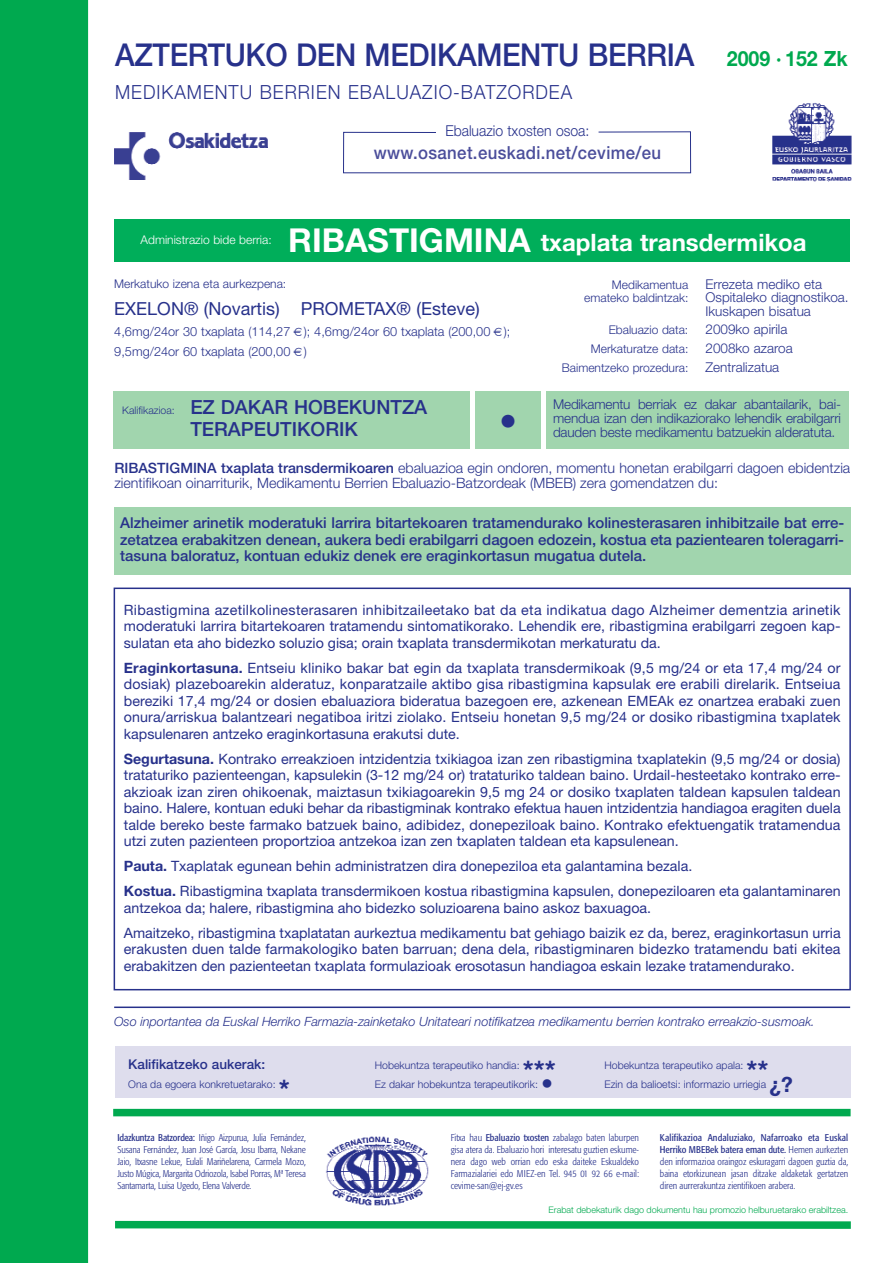
<style>
.page{position:relative;width:893px;height:1263px;background:#fff}
.page>*{position:absolute;margin:0;border:0;box-sizing:border-box;transform-origin:0 0}
.t1{font:500 36px "Helvetica Neue";color:#27318b}
.t2{font:500 31.5px "Helvetica Neue";letter-spacing:-.01em;color:#27318b;scale:.93 1}
.t3{font:700 27px "Helvetica Neue";color:#27318b}
.t4{font:700 24px "Helvetica Neue";color:#fff}
.t5{font:500 19.5px/22.5px "Helvetica Neue";color:#27318b;text-align:center}
.t6{font:300 19.5px "Helvetica Neue";letter-spacing:.055em;color:#27318b;scale:.93 1}
.t7{font:18px "Helvetica Neue";color:#27318b}
.t8{font:500 18px "Helvetica Neue";letter-spacing:.02em;color:#4b4e9b;scale:.93 1}
.t9{font:500 15px/16.5px "Helvetica Neue";color:#27318b;text-align:justify}
.t10{font:300 15px "Helvetica Neue";color:#27318b;scale:.93 1}
.t11{font:14.25px/16.5px "Helvetica Neue";color:#27318b;text-align:justify}
.t12{font:300 14.25px/15px "Helvetica Neue";color:#27318b}
.t13{font:300 13.5px/14.2px "Helvetica Neue";color:#27318b}
.t14{font:500 13.5px "Helvetica Neue";color:#27318b}
.t15{font:italic 300 12.75px "Helvetica Neue";color:#27318b}
.t16{font:300 12.75px/19.2px "Helvetica Neue";color:#27318b}
.t17{font:300 12px "Helvetica Neue";color:#27318b}
.t18{font:300 12px "Helvetica Neue";color:#fff}
.t19{font:300 10.5px "Helvetica Neue";color:#27318b}
.t20{font:300 condensed 9.75px/12px "Formata";letter-spacing:-.005em;color:#27318b;text-align:justify}
.t21{font:300 9px "Helvetica Neue";color:#00a94f}
.s1{font-weight:700;font-size:21px;color:#00a94f}
.s2{font-size:33px}
.s3{font-family:"Geneva";font-weight:400}
.s4{font-weight:300;font-size:10.5px}
.s5{font-weight:500}
.s6{font-weight:700}
.s7{font-size:24px}
.s8{font-weight:700;font-size:21px}
.s9{font-weight:400}
</style>
<div class="page">
<div style="left:115px;top:219px;width:735px;height:42px;background:#00ae5a"></div>
<div style="left:0;top:0;width:88px;height:1263px;background:#00a94f"></div>
<div style="left:114px;top:507px;width:736px;height:68px;background:#a1d5ae"></div>
<img style="left:115px;top:132px;width:152px;height:47px">
<img style="left:772px;top:103px;width:80px;height:79px">
<svg style="left:343px;top:131px;width:348px;height:43px"></svg>
<div style="left:114px;top:588px;width:737px;height:402px;border:2px solid #27318b"></div>
<div style="left:113px;top:1109px;width:737px;height:7px;background:#00a94f"></div>
<div style="left:115px;top:1221px;width:736px;height:8px;background:#00a94f"></div>
<img style="left:326px;top:1136px;width:103px;height:70px">
<hr style="left:114px;top:1007px;width:736px;height:1px;background:#27318b">
<div style="left:115px;top:1046px;width:736px;height:52px;background:#dedded"></div>
<div style="left:475px;top:391px;width:66px;height:58px;background:#a1d5ae"></div>
<div style="left:546px;top:391px;width:302px;height:58px;background:#a1d5ae"></div>
<div style="left:114px;top:391px;width:356px;height:58px;background:#a1d5ae"></div>
<h2 class="t2" style="left:115px;top:44px;width:789px">AZTERTUKO DEN MEDIKAMENTU BERRIA <span class="s1">2009 · 152 Zk</span></h2>
<h3 class="t6" style="left:115px;top:85px;width:493px">MEDIKAMENTU BERRIEN EBALUAZIO-BATZORDEA</h3>
<p class="t10" style="left:445px;top:125px;width:156px">Ebaluazio txosten osoa:</p>
<p class="t8" style="left:374px;top:146px;width:310px">www.osanet.euskadi.net/cevime/eu</p>
<p class="t18" style="left:141px;top:235px;width:133px">Administrazio bide berria:</p>
<h3 class="t4" style="left:288px;top:234px;width:520px"><span class="s2">RIBASTIGMINA</span> txaplata transdermikoa</h3>
<p class="t17" style="left:114px;top:279px;width:173px">Merkatuko izena eta aurkezpena:</p>
<p class="t7" style="left:114px;top:302px;width:367px">EXELON® (Novartis) PROMETAX® (Esteve)</p>
<p class="t16" style="left:114px;top:324px;width:398px">4,6mg/24or 30 txaplata (114,27 <span class="s3">€</span>); 4,6mg/24or 60 txaplata (200,00 <span class="s3">€</span>);<br>9,5mg/24or 60 txaplata (200,00 <span class="s3">€</span>)</p>
<p class="t17" style="left:612px;top:280px;width:78px">Medikamentua</p>
<p class="t13" style="left:705px;top:278px;width:118px">Errezeta mediko eta</p>
<p class="t17" style="left:584px;top:294px;width:106px">emateko baldintzak:</p>
<p class="t13" style="left:705px;top:292px;width:145px;line-height:13.5px">Ospitaleko diagnostikoa.<br>Ikuskapen bisatua</p>
<p class="t17" style="left:609px;top:326px;width:81px">Ebaluazio data:</p>
<p class="t13" style="left:705px;top:324px;width:83px">2009ko apirila</p>
<p class="t17" style="left:591px;top:345px;width:99px">Merkaturatze data:</p>
<p class="t13" style="left:705px;top:342px;width:89px">2008ko azaroa</p>
<p class="t17" style="left:562px;top:363px;width:128px">Baimentzeko prozedura:</p>
<p class="t13" style="left:705px;top:361px;width:75px">Zentralizatua</p>
<h3 class="t5" style="left:122px;top:397px;width:306px"><span class="s4">Kalifikazioa:</span> EZ DAKAR HOBEKUNTZA<br>TERAPEUTIKORIK</h3>
<h1 class="t1" style="left:499px;top:408px;width:19px">•</h1>
<p class="t13" style="left:553px;top:398px;width:289px;text-align:justify">Medikamentu berriak ez dakar abantailarik, bai&shy;mendua izan den indikaziorako lehendik erabilgarri dauden beste medikamentu batzuekin alderatuta.</p>
<p class="t12" style="left:114px;top:462px;width:737px"><span class="s5">RIBASTIGMINA txaplata transdermikoaren</span> ebaluazioa egin ondoren, momentu honetan erabilgarri dagoen ebidentzia zientifikoan oinarriturik, Medikamentu Berrien Ebaluazio-Batzordeak (MBEB) zera gomendatzen du:</p>
<p class="t9" style="left:120px;top:516px;width:725px">Alzheimer arinetik moderatuki larrira bitartekoaren tratamendurako kolinesterasaren inhibitzaile bat erre&shy;zetatzea erabakitzen denean, aukera bedi erabilgarri dagoen edozein, kostua eta pazientearen toleragarri&shy;tasuna baloratuz, kontuan edukiz denek ere eraginkortasun mugatua dutela.</p>
<p class="t11" style="left:124px;top:603px;width:718px">Ribastigmina azetilkolinesterasaren inhibitzaileetako bat da eta indikatua dago Alzheimer dementzia arinetik moderatuki larrira bitartekoaren tratamendu sintomatikorako. Lehendik ere, ribastigmina erabilgarri zegoen kap&shy;sulatan eta aho bidezko soluzio gisa; orain txaplata transdermikotan merkaturatu da.</p>
<p class="t11" style="left:124px;top:661px;width:718px"><span class="s6">Eraginkortasuna.</span> Entseiu kliniko bakar bat egin da txaplata transdermikoak (9,5 mg/24 or eta 17,4 mg/24 or dosiak) plazeboarekin alderatuz, konparatzaile aktibo gisa ribastigmina kapsulak ere erabili direlarik. Entseiua bereziki 17,4 mg/24 or dosien ebaluaziora bideratua bazegoen ere, azkenean EMEAk ez onartzea erabaki zuen onura/arriskua balantzeari negatiboa iritzi ziolako. Entseiu honetan 9,5 mg/24 or dosiko ribastigmina txaplatek kapsulenaren antzeko eraginkortasuna erakutsi dute.</p>
<p class="t11" style="left:124px;top:752px;width:718px"><span class="s6">Segurtasuna.</span> Kontrako erreakzioen intzidentzia txikiagoa izan zen ribastigmina txaplatekin (9,5 mg/24 or dosia) trataturiko pazienteengan, kapsulekin (3-12 mg/24 or) trataturiko taldean baino. Urdail-hesteetako kontrako erre&shy;akzioak izan ziren ohikoenak, maiztasun txikiagoarekin 9,5 mg 24 or dosiko txaplaten taldean kapsulen taldean baino. Halere, kontuan eduki behar da ribastigminak kontrako efektua hauen intzidentzia handiagoa eragiten duela talde bereko beste farmako batzuek baino, adibidez, donepeziloak baino. Kontrako efektuengatik tratamendua utzi zuten pazienteen proportzioa antzekoa izan zen txaplaten taldean eta kapsulenean.</p>
<p class="t11" style="left:124px;top:855px;width:718px;line-height:25px"><span class="s6">Pauta.</span> Txaplatak egunean behin administratzen dira donepeziloa eta galantamina bezala.<br><span class="s6">Kostua.</span> Ribastigmina txaplata transdermikoen kostua ribastigmina kapsulen, donepeziloaren eta galantaminaren</p>
<p class="t11" style="left:124px;top:896px;width:718px;line-height:25px">antzekoa da; halere, ribastigmina aho bidezko soluzioarena baino askoz baxuagoa.<br>Amaitzeko, ribastigmina txaplatatan aurkeztua medikamentu bat gehiago baizik ez da, berez, eraginkortasun urria</p>
<p class="t11" style="left:124px;top:942px;width:718px">erakusten duen talde farmakologiko baten barruan; dena dela, ribastigminaren bidezko tratamendu bati ekitea erabakitzen den pazienteetan txaplata formulazioak erosotasun handiagoa eskain lezake tratamendurako.</p>
<p class="t15" style="left:114px;top:1017px;width:702px">Oso inportantea da Euskal Herriko Farmazia-zainketako Unitateari notifikatzea medikamentu berrien kontrako erreakzio-susmoak.</p>
<p class="t14" style="left:128px;top:1060px;width:138px">Kalifikatzeko aukerak:</p>
<p class="t19" style="left:375px;top:1062px;width:146px">Hobekuntza terapeutiko handia:</p>
<h3 class="t3" style="left:523px;top:1061px;width:34px">***</h3>
<p class="t19" style="left:604px;top:1062px;width:140px">Hobekuntza terapeutiko apala:</p>
<h3 class="t3" style="left:746px;top:1061px;width:23px">**</h3>
<p class="t19" style="left:128px;top:1081px;width:149px">Ona da egoera konkretuetarako:</p>
<h3 class="t3" style="left:279px;top:1079px;width:12px">*</h3>
<p class="t19" style="left:375px;top:1081px;width:419px">Ez dakar hobekuntza terapeutikorik: <span class="s7">•</span> Ezin da balioetsi: informazio urriegia <span class="s8">¿?</span></p>
<p class="t20" style="left:117px;top:1133px;width:190px"><span class="s9">Idazkuntza Batzordea:</span> Iñigo Aizpurua, Julia Fernández, Susana Fernández, Juan José García, Josu Ibarra, Nekane Jaio, Itxasne Lekue, Eulali Mariñelarena, Carmela Mozo, Justo Múgica, Margarita Odriozola, Isabel Porras, Mª Teresa Santamarta, Luisa Ugedo, Elena Valverde.</p>
<p class="t20" style="left:451px;top:1132px;width:190px">Fitxa hau <span class="s9">Ebaluazio txosten</span> zabalago baten laburpen gisa atera da. Ebaluazio hori interesatu guztien eskume&shy;nera dago web orrian edo eska daiteke Eskualdeko Farmazialariei edo MIEZ-en Tel. 945 01 92 66 e-mail: cevime-san@ej-gv.es</p>
<p class="t20" style="left:660px;top:1132px;width:190px"><span class="s9">Kalifikazioa Andaluziako, Nafarroako eta Euskal Herriko MBEBek batera eman dute.</span> Hemen aurkezten den informazioa oraingoz eskuragarri dagoen guztia da, baina etorkizunean jasan ditzake aldaketak gertatzen diren aurrerakuntza zientifikoen arabera.</p>
<p class="t21" style="left:548px;top:1207px;width:301px">Erabat debekaturik dago dokumentu hau promozio helburuetarako erabiltzea.</p>
</div>
